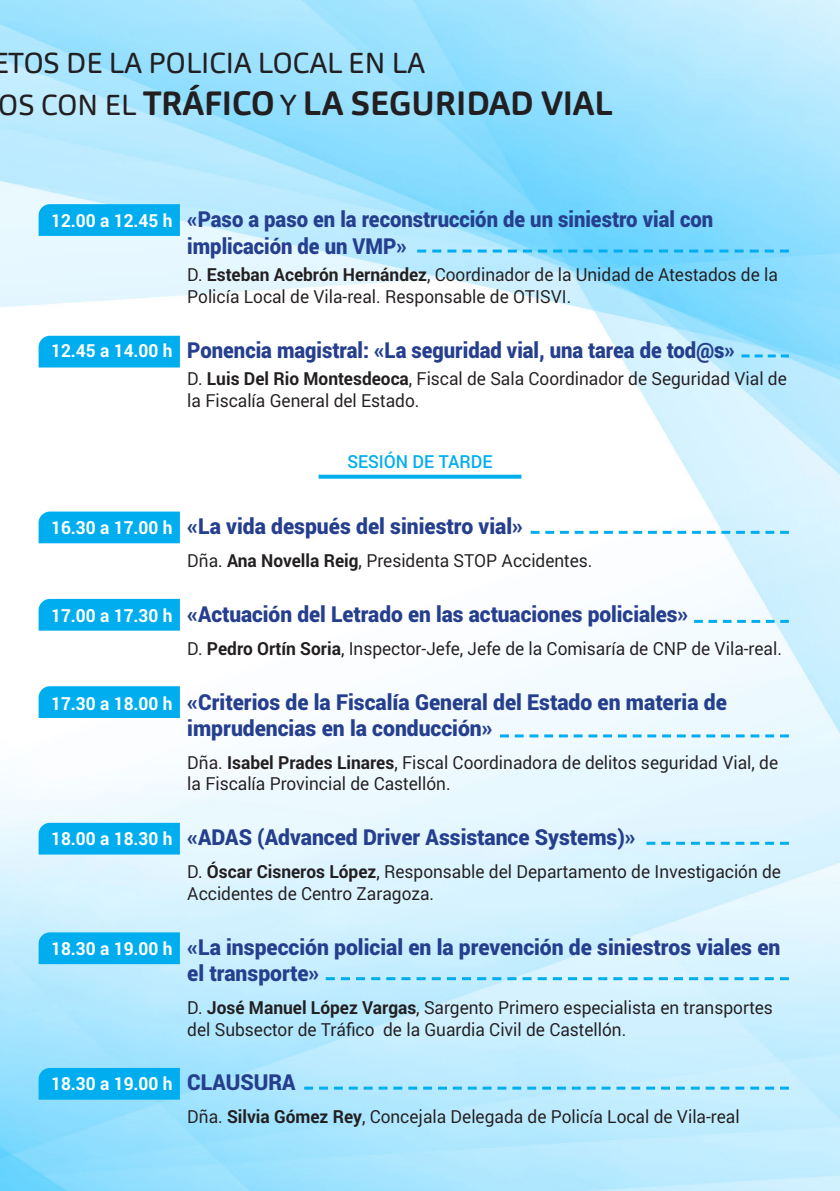
<style>
.page{position:relative;width:840px;height:1191px;background:#fff}
.page>*{position:absolute;margin:0;border:0;box-sizing:border-box;transform-origin:0 0}
.t1{font:700 33.4px "Carnas";color:#231f20}
.t2{font:28.6px "Carnas";color:#231f20}
.t3{font:900 22px/26.4px "Roboto";color:#253f8e;scale:.96 1}
.t4{font:900 22px/26.4px "Roboto";color:#253f8e;scale:.92 1}
.t5{font:18px/21.6px "Roboto";color:#231f20;scale:.96 1}
.t6{font:500 18px "Roboto";color:#00aeef;scale:.96 1}
.s1{font-weight:400;font-size:28.6px}
.s2{font-weight:700;font-size:18px;color:#fff}
.s3{font-weight:700}
.s4{font-weight:700;color:#fff}
.s5{font-weight:900;font-size:22px;color:#253f8e}
</style>
<div class="page">
<img style="left:0;top:0;width:839px;height:1191px">
<svg style="left:39px;top:204px;width:141px;height:32px;background:#02aeef"></svg>
<div style="left:39px;top:686px;width:141px;height:32px;background:#00aeef"></div>
<div style="left:39px;top:336px;width:141px;height:31px;background:#00aeef"></div>
<div style="left:39px;top:822px;width:141px;height:32px;background:#00aeef"></div>
<div style="left:39px;top:932px;width:141px;height:32px;background:#00aeef"></div>
<div style="left:39px;top:1068px;width:141px;height:31px;background:#00aeef"></div>
<div style="left:39px;top:511px;width:141px;height:32px;background:#00aeef"></div>
<div style="left:39px;top:599px;width:141px;height:31px;background:#00aeef"></div>
<svg style="left:417px;top:249px;width:371px;height:3px"></svg>
<svg style="left:530px;top:531px;width:258px;height:3px"></svg>
<svg style="left:741px;top:354px;width:47px;height:3px"></svg>
<svg style="left:693px;top:620px;width:95px;height:3px"></svg>
<svg style="left:499px;top:734px;width:289px;height:3px"></svg>
<svg style="left:646px;top:841px;width:142px;height:3px"></svg>
<svg style="left:325px;top:977px;width:463px;height:3px"></svg>
<svg style="left:304px;top:1086px;width:484px;height:3px"></svg>
<svg style="left:318px;top:475px;width:203px;height:4px"></svg>
<h2 class="t2" style="left:-8px;top:45px;width:434px">ETOS DE LA POLICIA LOCAL EN LA</h2>
<h1 class="t1" style="left:-1px;top:82px;width:615px"><span class="s1">OS CON EL</span> TRÁFICO <span class="s1">Y</span> LA SEGURIDAD VIAL</h1>
<p class="t4" style="left:187px;top:205px;width:572px;text-indent:-136px"><span class="s2">12.00 a 12.45 h</span> «Paso a paso en la reconstrucción de un siniestro vial con implicación de un VMP»</p>
<p class="t5" style="left:187px;top:263px;width:616px">D. <span class="s3">Esteban Acebrón Hernández</span>, Coordinador de la Unidad de Atestados de la<br>Policía Local de Vila-real. Responsable de OTISVI.</p>
<p class="t4" style="left:51px;top:335px;width:744px"><span class="s2">12.45 a 14.00 h</span> Ponencia magistral: «La seguridad vial, una tarea de tod@s»</p>
<p class="t5" style="left:187px;top:367px;width:625px">D. <span class="s3">Luis Del Rio Montesdeoca</span>, Fiscal de Sala Coordinador de Seguridad Vial de la Fiscalía General del Estado.</p>
<p class="t6" style="left:347px;top:449px;width:153px">SESIÓN DE TARDE</p>
<p class="t3" style="left:51px;top:512px;width:493px"><span class="s2">16.30 a 17.00 h</span> «La vida después del siniestro vial»</p>
<p class="t5" style="left:187px;top:549px;width:423px">Dña. <span class="s3">Ana Novella Reig</span>, Presidenta STOP Accidentes.</p>
<p class="t3" style="left:51px;top:600px;width:665px"><span class="s2">17.00 a 17.30 h</span> «Actuación del Letrado en las actuaciones policiales»</p>
<p class="t5" style="left:187px;top:637px;width:620px">D. <span class="s3">Pedro Ortín Soria</span>, Inspector-Jefe, Jefe de la Comisaría de CNP de Vila-real.</p>
<p class="t3" style="left:187px;top:687px;width:563px;text-indent:-136px"><span class="s2">17.30 a 18.00 h</span> «Criterios de la Fiscalía General del Estado en materia de imprudencias en la conducción»</p>
<p class="t5" style="left:187px;top:751px;width:616px">Dña. <span class="s3">Isabel Prades Linares</span>, Fiscal Coordinadora de delitos seguridad Vial, de la Fiscalía Provincial de Castellón.</p>
<p class="t3" style="left:51px;top:823px;width:610px"><span class="s2">18.00 a 18.30 h</span> «ADAS (Advanced Driver Assistance Systems)»</p>
<p class="t5" style="left:187px;top:860px;width:619px">D. <span class="s3">Óscar Cisneros López</span>, Responsable del Departamento de Investigación de<br>Accidentes de Centro Zaragoza.</p>
<p class="t3" style="left:187px;top:932px;width:619px;text-indent:-136px"><span class="s2">18.30 a 19.00 h</span> «La inspección policial en la prevención de siniestros viales en el transporte»</p>
<p class="t5" style="left:187px;top:996px;width:611px">D. <span class="s3">José Manuel López Vargas</span>, Sargento Primero especialista en transportes del Subsector de Tráfico de la Guardia Civil de Castellón.</p>
<p class="t5" style="left:187px;top:1066px;width:576px;line-height:33px;text-indent:-136px"><span class="s4">18.30 a 19.00 h</span> <span class="s5">CLAUSURA<br></span>Dña. <span class="s3">Silvia Gómez Rey</span>, Concejala Delegada de Policía Local de Vila-real</p>
</div>
